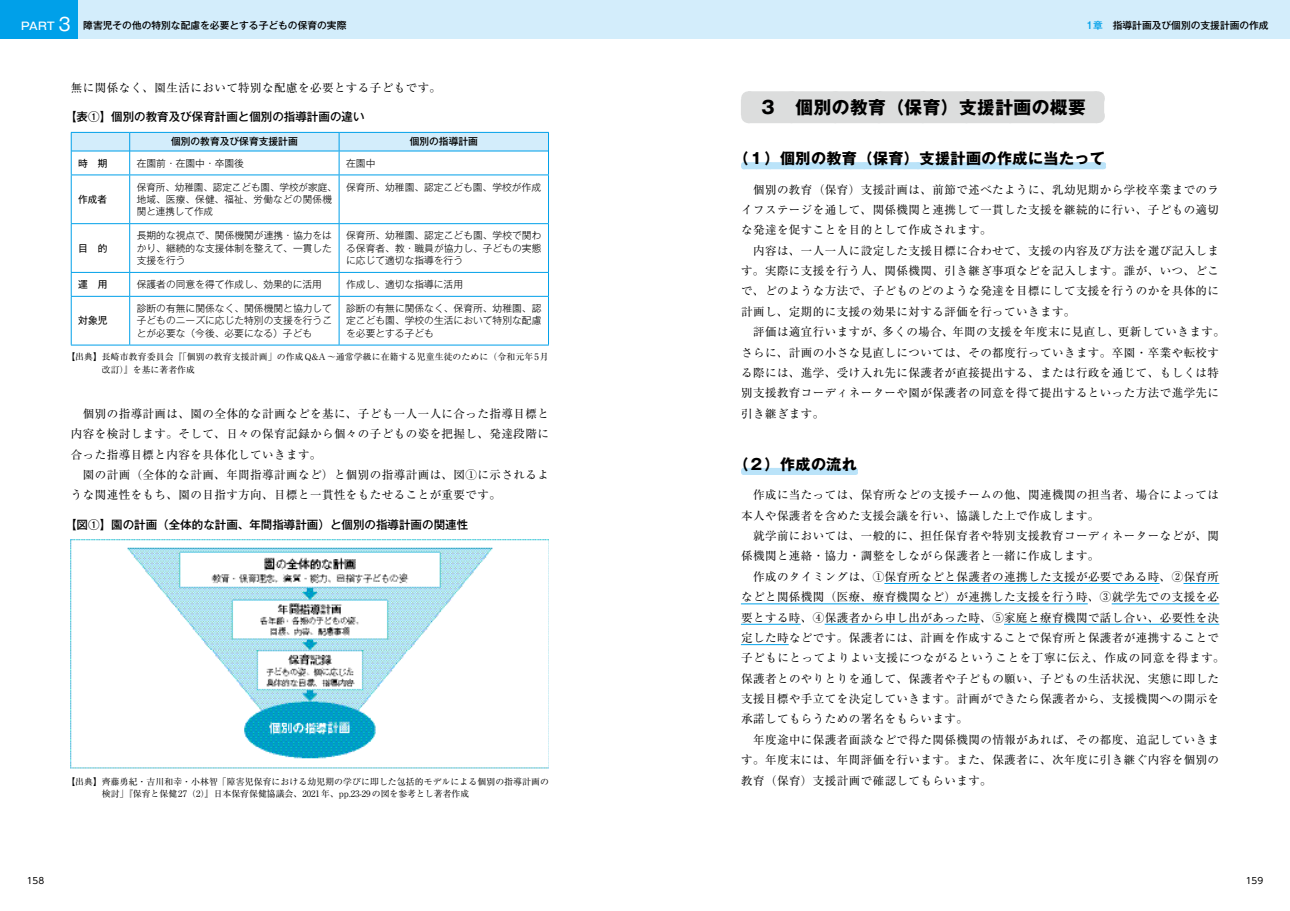
<style>
.page{position:relative;width:1290px;height:911px;background:#fff}
.page>*{position:absolute;margin:0;border:0;box-sizing:border-box;transform-origin:0 0}
.t1{font:700 17.75px "Gothic MB101 Pr 6 N";letter-spacing:.025em;color:#000}
.t2{font:700 15px "Gothic MB101 Pr 6 N";letter-spacing:.03em;color:#000}
.t3{font:11.5px/20.4px "Ryumin Pr 6 N";letter-spacing:.04em;color:#000}
.t4{font:500 11.5px "Gothic MB101 Pr 6 N";color:#000}
.t5{font:300 9.75px/12.4px "Gothic MB101 Pr 6 N";color:#000;text-align:justify}
.t6{font:500 9.75px "Gothic MB101 Pr 6 N";color:#000}
.t7{font:9.75px "Gothic MB101 Pr 6 N";color:#000}
.t8{font:8.88px/12.4px "Ryumin Pr 6 N";letter-spacing:.01em;color:#000}
.t9{font:8.88px "UD Shin Go Pr 6 N";color:#000}
.s1{font-size:10.62px;color:#fff}
.s2{font-weight:400;font-size:17.75px;color:#fff}
.s3{color:#00a0e9}
</style>
<div class="page">
<div style="left:0;top:0;width:645px;height:39px;background:#d3edfb"></div>
<div style="left:0;top:0;width:78px;height:39px;background:#00a0e9"></div>
<div style="left:645px;top:0;width:645px;height:39px;background:#d3edfb"></div>
<svg style="left:71px;top:132px;width:478px;height:43px"></svg>
<hr style="left:71px;top:175px;width:59px;height:1px;background:#00a0e9">
<hr style="left:71px;top:175px;width:1px;height:48px;background:#00a0e9">
<hr style="left:130px;top:175px;width:209px;height:1px;background:#00a0e9">
<hr style="left:129px;top:175px;width:1px;height:48px;background:#00a0e9">
<hr style="left:339px;top:175px;width:210px;height:1px;background:#00a0e9">
<hr style="left:339px;top:175px;width:1px;height:48px;background:#00a0e9">
<hr style="left:548px;top:175px;width:1px;height:48px;background:#00a0e9">
<hr style="left:71px;top:223px;width:59px;height:1px;background:#00a0e9">
<hr style="left:71px;top:224px;width:1px;height:48px;background:#00a0e9">
<hr style="left:130px;top:223px;width:209px;height:1px;background:#00a0e9">
<hr style="left:129px;top:224px;width:1px;height:48px;background:#00a0e9">
<hr style="left:339px;top:223px;width:210px;height:1px;background:#00a0e9">
<hr style="left:339px;top:224px;width:1px;height:48px;background:#00a0e9">
<hr style="left:548px;top:224px;width:1px;height:48px;background:#00a0e9">
<hr style="left:71px;top:272px;width:59px;height:1px;background:#00a0e9">
<svg style="left:71px;top:273px;width:1px;height:23px"></svg>
<hr style="left:130px;top:272px;width:209px;height:1px;background:#00a0e9">
<svg style="left:129px;top:273px;width:1px;height:23px"></svg>
<hr style="left:339px;top:272px;width:210px;height:1px;background:#00a0e9">
<svg style="left:339px;top:273px;width:1px;height:23px"></svg>
<svg style="left:548px;top:273px;width:1px;height:23px"></svg>
<hr style="left:71px;top:296px;width:59px;height:1px;background:#00a0e9">
<hr style="left:71px;top:297px;width:1px;height:48px;background:#00a0e9">
<hr style="left:130px;top:296px;width:209px;height:1px;background:#00a0e9">
<hr style="left:129px;top:297px;width:1px;height:48px;background:#00a0e9">
<hr style="left:339px;top:296px;width:210px;height:1px;background:#00a0e9">
<hr style="left:339px;top:297px;width:1px;height:48px;background:#00a0e9">
<hr style="left:548px;top:297px;width:1px;height:48px;background:#00a0e9">
<hr style="left:71px;top:345px;width:59px;height:1px;background:#00a0e9">
<hr style="left:130px;top:345px;width:209px;height:1px;background:#00a0e9">
<hr style="left:339px;top:345px;width:210px;height:1px;background:#00a0e9">
<img style="left:71px;top:539px;width:478px;height:230px">
<div style="left:748px;top:91px;width:349px;height:14px;background:#dcdddd"></div>
<div style="left:748px;top:109px;width:349px;height:14px;background:#dcdddd"></div>
<svg style="left:1097px;top:91px;width:1px;height:32px"></svg>
<div style="left:741px;top:99px;width:363px;height:16px;background:#dcdddd"></div>
<div style="left:743px;top:162px;width:360px;height:5px;background:#bae3f9"></div>
<hr style="left:743px;top:165px;width:360px;height:4px;background:#bae3f9">
<svg style="left:759px;top:162px;width:337px;height:1px"></svg>
<hr style="left:741px;top:164px;width:364px;height:3px;background:#bae3f9">
<hr style="left:743px;top:468px;width:112px;height:4px;background:#bae3f9">
<div style="left:743px;top:470px;width:112px;height:5px;background:#bae3f9"></div>
<hr style="left:741px;top:470px;width:116px;height:3px;background:#bae3f9">
<hr style="left:884px;top:583px;width:275px;height:1px;background:#00a0e9">
<hr style="left:1183px;top:583px;width:36px;height:1px;background:#00a0e9">
<hr style="left:741px;top:603px;width:347px;height:1px;background:#00a0e9">
<hr style="left:1111px;top:603px;width:108px;height:1px;background:#00a0e9">
<hr style="left:741px;top:624px;width:60px;height:1px;background:#00a0e9">
<hr style="left:824px;top:624px;width:156px;height:1px;background:#00a0e9">
<hr style="left:1004px;top:624px;width:215px;height:1px;background:#00a0e9">
<hr style="left:741px;top:644px;width:48px;height:1px;background:#00a0e9">
<p class="t6" style="left:21px;top:18px;width:327px"><span class="s1">PART</span> <span class="s2">3</span> 障害児その他の特別な配慮を必要とする子どもの保育の実際</p>
<p class="t6" style="left:1086px;top:18px;width:184px"><span class="s3">1章</span>　指導計画及び個別の支援計画の作成</p>
<p class="t3" style="left:71px;top:77px;width:372px">無に関係なく、園生活において特別な配慮を必要とする子どもです。</p>
<p class="t4" style="left:65px;top:107px;width:301px">【表①】個別の教育及び保育計画と個別の指導計画の違い</p>
<p class="t6" style="left:171px;top:133px;width:128px">個別の教育及び保育支援計画</p>
<p class="t6" style="left:410px;top:133px;width:70px">個別の指導計画</p>
<p class="t7" style="left:78px;top:155px;width:31px">時　期</p>
<p class="t5" style="left:137px;top:156px;width:109px">在園前・在園中・卒園後</p>
<p class="t5" style="left:346px;top:156px;width:31px">在園中</p>
<p class="t7" style="left:78px;top:191px;width:30px">作成者</p>
<p class="t5" style="left:137px;top:180px;width:201px;text-align:left">保育所、幼稚園、認定こども園、学校が家庭、地域、医療、保健、福祉、労働などの関係機関と連携して作成</p>
<p class="t5" style="left:346px;top:180px;width:196px">保育所、幼稚園、認定こども園、学校が作成</p>
<p class="t7" style="left:78px;top:240px;width:31px">目　的</p>
<p class="t5" style="left:137px;top:229px;width:197px">長期的な視点で、関係機関が連携・協力をはかり、継続的な支援体制を整えて、一貫した支援を行う</p>
<p class="t5" style="left:346px;top:229px;width:197px">保育所、幼稚園、認定こども園、学校で関わる保育者、教・職員が協力し、子どもの実態に応じて適切な指導を行う</p>
<p class="t7" style="left:78px;top:276px;width:31px">運　用</p>
<p class="t5" style="left:137px;top:277px;width:187px">保護者の同意を得て作成し、効果的に活用</p>
<p class="t5" style="left:346px;top:277px;width:118px">作成し、適切な指導に活用</p>
<p class="t7" style="left:78px;top:312px;width:31px">対象児</p>
<p class="t5" style="left:137px;top:301px;width:197px">診断の有無に関係なく、関係機関と協力して子どものニーズに応じた特別の支援を行うことが必要な（今後、必要になる）子ども</p>
<p class="t5" style="left:346px;top:301px;width:197px">診断の有無に関係なく、保育所、幼稚園、認定こども園、学校の生活において特別な配慮を必要とする子ども</p>
<p class="t8" style="left:102px;top:350px;width:448px;text-indent:-35px">【出典】長崎市教育委員会『「個別の教育支援計画」の作成Q&amp;A〜通常学級に在籍する児童生徒のために（令和元年５月改訂）』を基に著者作成</p>
<p class="t3" style="left:71px;top:403px;width:479px">　個別の指導計画は、園の全体的な計画などを基に、子ども一人一人に合った指導目標と内容を検討します。そして、日々の保育記録から個々の子どもの姿を把握し、発達段階に合った指導目標と内容を具体化していきます。<br>　園の計画（全体的な計画、年間指導計画など）と個別の指導計画は、図①に示されるような関連性をもち、園の目指す方向、目標と一貫性をもたせることが重要です。</p>
<p class="t4" style="left:65px;top:514px;width:405px">【図①】園の計画（全体的な計画、年間指導計画）と個別の指導計画の関連性</p>
<p class="t8" style="left:102px;top:775px;width:448px;text-indent:-35px">【出典】齊藤勇紀・吉川和幸・小林智「障害児保育における幼児期の学びに即した包括的モデルによる個別の指導計画の検討」『保育と保健27（2）』日本保育保健協議会、2021年、pp.23-29の図を参考とし著者作成</p>
<h1 class="t1" style="left:741px;top:93px;width:364px">　３　個別の教育（保育）支援計画の概要　</h1>
<h2 class="t2" style="left:733px;top:146px;width:373px">（１）個別の教育（保育）支援計画の作成に当たって</h2>
<p class="t3" style="left:741px;top:178px;width:485px">　個別の教育（保育）支援計画は、前節で述べたように、乳幼児期から学校卒業までのライフステージを通して、関係機関と連携して一貫した支援を継続的に行い、子どもの適切な発達を促すことを目的として作成されます。<br>　内容は、一人一人に設定した支援目標に合わせて、支援の内容及び方法を選び記入します。実際に支援を行う人、関係機関、引き継ぎ事項などを記入します。誰が、いつ、どこで、どのような方法で、子どものどのような発達を目標にして支援を行うのかを具体的に計画し、定期的に支援の効果に対する評価を行っていきます。<br>　評価は適宜行いますが、多くの場合、年間の支援を年度末に見直し、更新していきます。さらに、計画の小さな見直しについては、その都度行っていきます。卒園・卒業や転校する際には、進学、受け入れ先に保護者が直接提出する、または行政を通じて、もしくは特別支援教育コーディネーターや園が保護者の同意を得て提出するといった方法で進学先に引き継ぎます。</p>
<h2 class="t2" style="left:733px;top:452px;width:125px">（２）作成の流れ</h2>
<p class="t3" style="left:741px;top:484px;width:485px">　作成に当たっては、保育所などの支援チームの他、関連機関の担当者、場合によっては本人や保護者を含めた支援会議を行い、協議した上で作成します。<br>　就学前においては、一般的に、担任保育者や特別支援教育コーディネーターなどが、関係機関と連絡・協力・調整をしながら保護者と一緒に作成します。<br>　作成のタイミングは、①保育所などと保護者の連携した支援が必要である時、②保育所などと関係機関（医療、療育機関など）が連携した支援を行う時、③就学先での支援を必要とする時、④保護者から申し出があった時、⑤家庭と療育機関で話し合い、必要性を決定した時などです。保護者には、計画を作成することで保育所と保護者が連携することで子どもにとってよりよい支援につながるということを丁寧に伝え、作成の同意を得ます。保護者とのやりとりを通して、保護者や子どもの願い、子どもの生活状況、実態に即した支援目標や手立てを決定していきます。計画ができたら保護者から、支援機関への開示を承諾してもらうための署名をもらいます。<br>　年度途中に保護者面談などで得た関係機関の情報があれば、その都度、追記していきます。年度末には、年間評価を行います。また、保護者に、次年度に引き継ぐ内容を個別の教育（保育）支援計画で確認してもらいます。</p>
<p class="t9" style="left:27px;top:873px;width:19px">158</p>
<p class="t9" style="left:1246px;top:873px;width:19px">159</p>
</div>
